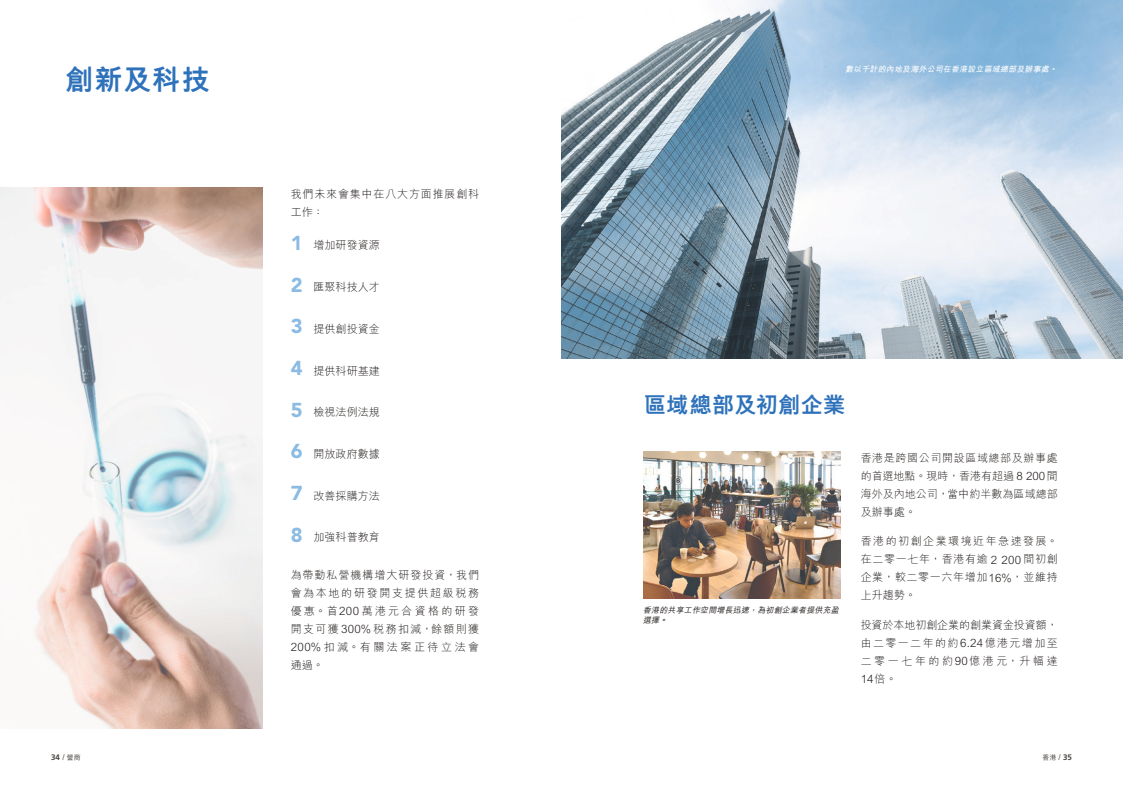
<style>
.page{position:relative;width:1123px;height:794px;background:#fff}
.page>*{position:absolute;margin:0;border:0;box-sizing:border-box;transform-origin:0 0}
.t1{font:800 28px "M Hei HK";letter-spacing:.035em;color:#2e72bb}
.t2{font:800 22px "M Hei HK";letter-spacing:.02em;color:#2e72bb}
.t3{font:300 11.5px "M Hei HK";color:#201c1a}
.t4{font:300 11px/18px "M Hei HK";letter-spacing:.055em;color:#201c1a;text-align:justify}
.t5{font:300 11px/18px "M Hei HK";letter-spacing:.075em;color:#201c1a}
.t6{font:italic 500 8px/10px "M Hei HK";color:#201c1a}
.t7{font:italic 700 8px "M Hei HK";color:#fff}
.t8{font:700 8px "Frutiger LT Std";color:#484440}
.t9{font:500 7px "M Hei HK";color:#484440}
.s1{font-family:"Avenir LT Std";font-weight:900;font-size:20px;color:#8bbbe3}
.s2{font-size:11.5px}
.s3{font-size:11px}
.s4{font-family:"M Hei HK";font-weight:500}
.s5{font-family:"M Hei HK";font-weight:500;font-size:7px}
.s6{font-size:8px}
.s7{font-family:"Frutiger LT Std";font-weight:700;font-size:8px}
</style>
<div class="page">
<img style="left:643px;top:452px;width:197px;height:146px">
<img style="left:561px;top:0;width:562px;height:359px">
<img style="left:0;top:187px;width:262px;height:542px">
<h1 class="t1" style="left:65px;top:66px;width:146px">創新及科技</h1>
<p class="t5" style="left:291px;top:184px;width:190px">我們未來會集中在八大方面推展創科工作：</p>
<p class="t4" style="left:291px;top:236px;width:91px"><span class="s1">1</span> 增加研發資源</p>
<p class="t4" style="left:291px;top:278px;width:91px"><span class="s1">2</span> 匯聚科技人才</p>
<p class="t4" style="left:291px;top:320px;width:91px"><span class="s1">3</span> 提供創投資金</p>
<p class="t4" style="left:291px;top:361px;width:91px"><span class="s1">4</span> 提供科研基建</p>
<p class="t4" style="left:291px;top:403px;width:91px"><span class="s1">5</span> 檢視法例法規</p>
<p class="t4" style="left:291px;top:445px;width:91px"><span class="s1">6</span> 開放政府數據</p>
<p class="t4" style="left:291px;top:486px;width:91px"><span class="s1">7</span> 改善採購方法</p>
<p class="t4" style="left:291px;top:528px;width:91px"><span class="s1">8</span> 加強科普教育</p>
<p class="t4" style="left:291px;top:565px;width:190px">為帶動私營機構增大研發投資，我們會為本地的研發開支提供超級稅務優惠。首<span class="s2">200</span>萬港元合資格的研發開支可獲<span class="s2">300%</span>稅務扣減，餘額則獲<span class="s2">200%</span>扣減。有關法案正待立法會通過。</p>
<p class="t7" style="left:845px;top:64px;width:216px">數以千計的內地及海外公司在香港設立區域總部及辦事處。</p>
<h2 class="t2" style="left:643px;top:394px;width:203px">區域總部及初創企業</h2>
<p class="t6" style="left:643px;top:604px;width:199px">香港的共享工作空間增長迅速，為初創企業者提供充盈選擇。</p>
<p class="t4" style="left:860px;top:448px;width:199px">香港是跨國公司開設區域總部及辦事處的首選地點。現時，香港有超過 <span class="s2">8 200</span>間海外及內地公司，當中約半數為區域總部及辦事處。</p>
<p class="t4" style="left:860px;top:532px;width:199px">香港的初創企業環境近年急速發展。在二零一七年，香港有逾 <span class="s2">2 200</span> 間初創企業，較二零一六年增加<span class="s2">16%</span>，並維持上升趨勢。</p>
<p class="t4" style="left:860px;top:615px;width:199px">投資於本地初創企業的創業資金投資額，由二零一二年的約<span class="s2">6.24</span>億港元增加至二零一七年的約<span class="s2">90</span>億港元，升幅達</p>
<p class="t3" style="left:860px;top:673px;width:38px">14<span class="s3">倍。</span></p>
<p class="t8" style="left:51px;top:752px;width:31px">34 <span class="s4">/</span> <span class="s5">營商</span></p>
<p class="t9" style="left:1042px;top:752px;width:31px">香港 <span class="s6">/</span> <span class="s7">35</span></p>
</div>
